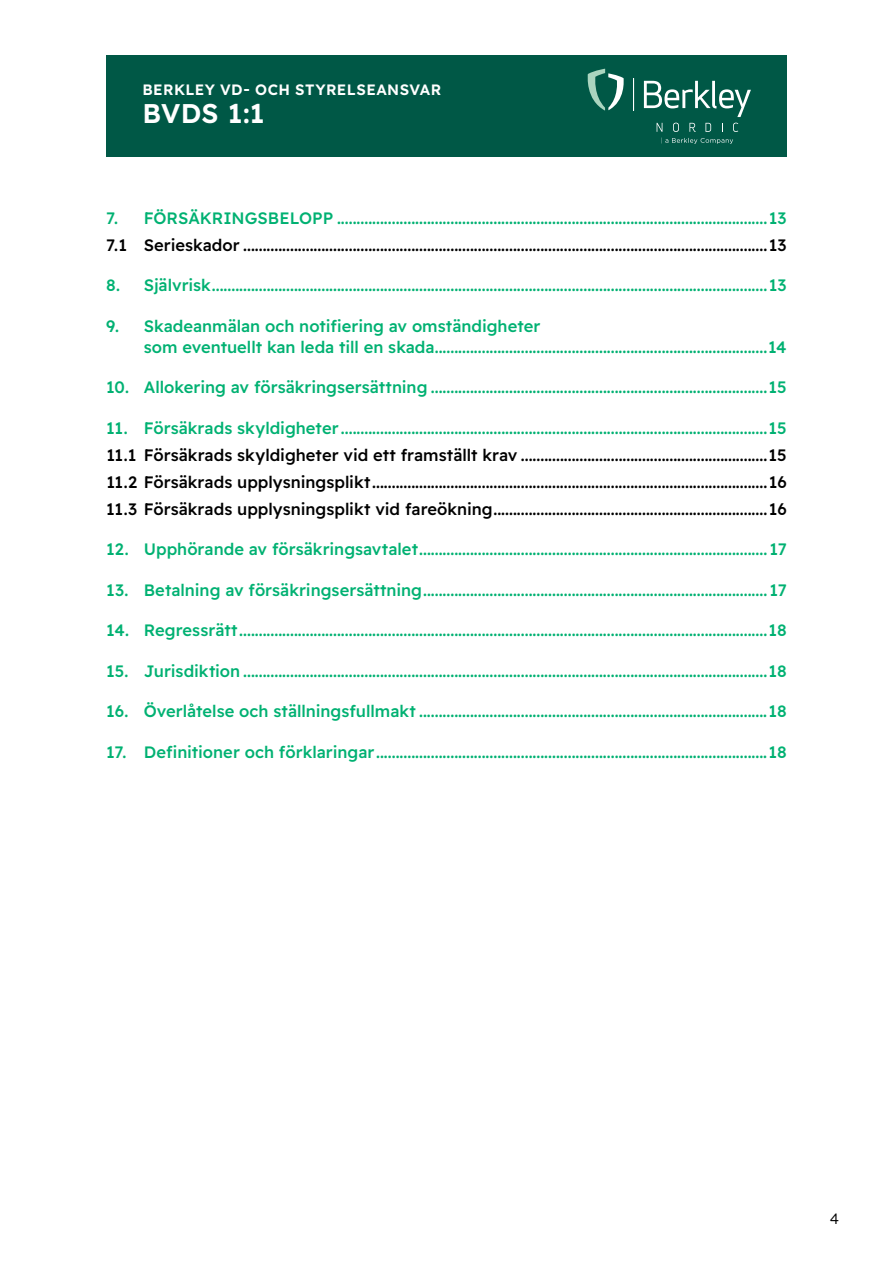
<style>
.page{position:relative;width:893px;height:1263px;background:#fff}
.page>*{position:absolute;margin:0;border:0;box-sizing:border-box;transform-origin:0 0}
.t1{font:27px "Readex Pro";color:#fff}
.t2{font:16.5px/21px "Readex Pro";color:#00b172}
.t3{font:16.5px/27px "Readex Pro";color:#000;text-align:justify}
.t4{font:15px "Readex Pro";letter-spacing:.025em;color:#fff}
.t5{font:300 15px "Readex Pro";color:#000}
</style>
<div class="page">
<div style="left:106px;top:55px;width:681px;height:101px;background:#005846"></div>
<svg style="left:588px;top:69px;width:36px;height:42px"></svg>
<svg style="left:644px;top:81px;width:107px;height:36px"></svg>
<hr style="left:633px;top:78px;width:1px;height:33px;background:#fff">
<svg style="left:657px;top:123px;width:5px;height:9px"></svg>
<svg style="left:673px;top:123px;width:6px;height:9px"></svg>
<svg style="left:689px;top:123px;width:7px;height:9px"></svg>
<svg style="left:705px;top:123px;width:6px;height:9px"></svg>
<svg style="left:733px;top:123px;width:5px;height:9px"></svg>
<svg style="left:665px;top:138px;width:68px;height:6px"></svg>
<p class="t4" style="left:142px;top:81px;width:300px">BERKLEY VD- OCH STYRELSEANSVAR</p>
<h1 class="t1" style="left:142px;top:98px;width:123px">BVDS 1:1</h1>
<p class="t2" style="left:106px;top:208px;width:682px">7. FÖRSÄKRINGSBELOPP ..............................................................................................................13</p>
<p class="t3" style="left:106px;top:232px;width:682px">7.1 Serieskador ......................................................................................................................................13</p>
<p class="t2" style="left:106px;top:275px;width:682px">8. Självrisk..............................................................................................................................................13</p>
<p class="t2" style="left:144px;top:316px;width:644px;text-indent:-38px">9. Skadeanmälan och notifiering av omständigheter<br>som eventuellt kan leda till en skada.....................................................................................14</p>
<p class="t2" style="left:106px;top:377px;width:682px">10. Allokering av försäkringsersättning ......................................................................................15</p>
<p class="t2" style="left:106px;top:418px;width:682px">11. Försäkrads skyldigheter .............................................................................................................15</p>
<p class="t3" style="left:106px;top:442px;width:682px">11.1 Försäkrads skyldigheter vid ett framställt krav ...............................................................15<br>11.2 Försäkrads upplysningsplikt.....................................................................................................16<br>11.3 Försäkrads upplysningsplikt vid fareökning......................................................................16</p>
<p class="t2" style="left:106px;top:539px;width:682px">12. Upphörande av försäkringsavtalet......................................................................................... 17</p>
<p class="t2" style="left:106px;top:580px;width:682px">13. Betalning av försäkringsersättning........................................................................................ 17</p>
<p class="t2" style="left:106px;top:620px;width:682px">14. Regressrätt.......................................................................................................................................18</p>
<p class="t2" style="left:106px;top:661px;width:682px">15. Jurisdiktion ......................................................................................................................................18</p>
<p class="t2" style="left:106px;top:701px;width:682px">16. Överlåtelse och ställningsfullmakt .........................................................................................18</p>
<p class="t2" style="left:106px;top:742px;width:682px">17. Definitioner och förklaringar....................................................................................................18</p>
<p class="t5" style="left:830px;top:1207px;width:11px">4</p>
</div>
